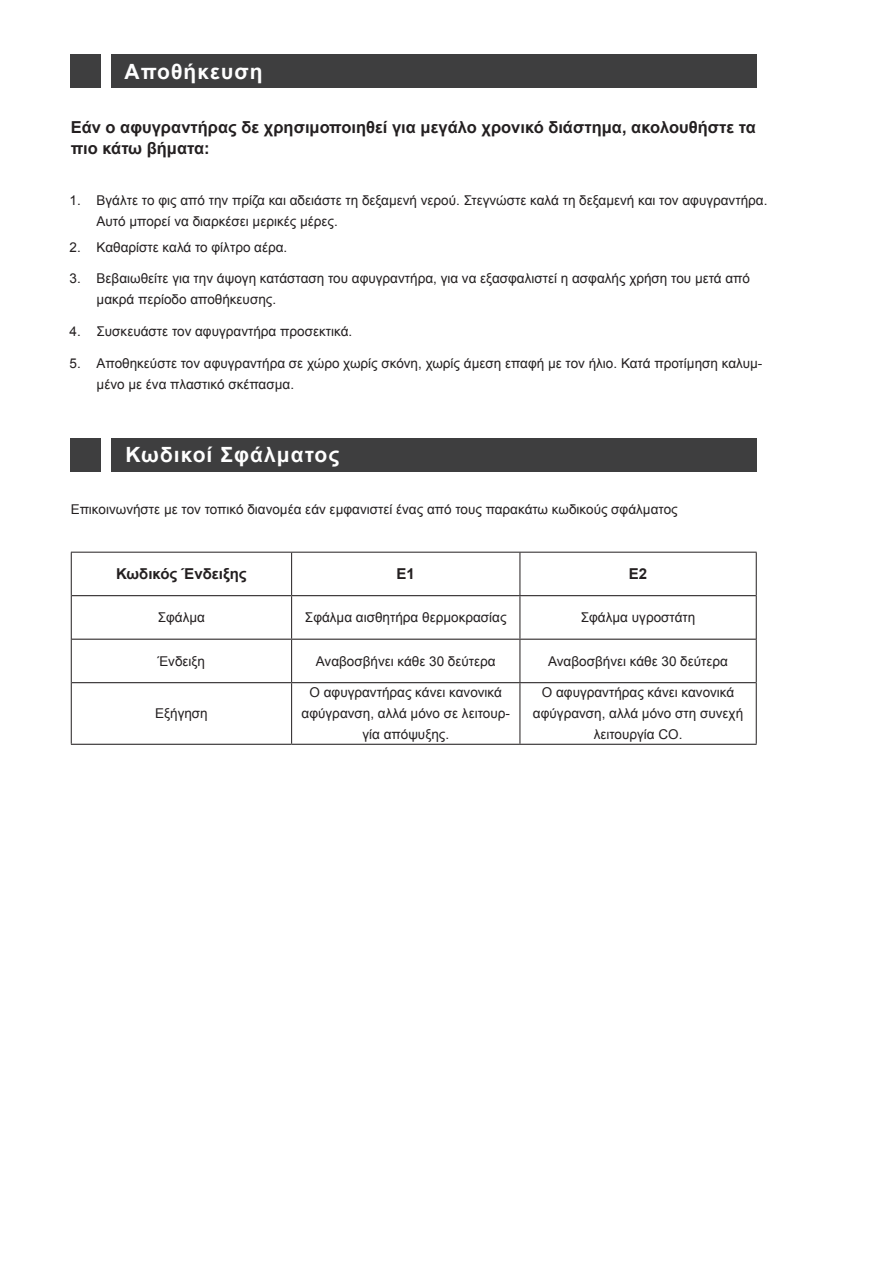
<style>
.page{position:relative;width:893px;height:1263px;background:#fff}
.page>*{position:absolute;margin:0;border:0;box-sizing:border-box;transform-origin:0 0}
.t1{font:700 21px "Arial";letter-spacing:.05em;color:#fff}
.t2{font:700 16.5px/21px "Arial";color:#231f20}
.t3{font:700 15px "Arial";color:#231f20}
.t4{font:13.5px/21px "Arial";color:#231f20}
</style>
<div class="page">
<div style="left:112px;top:55px;width:645px;height:33px;background:#3e3e3f"></div>
<div style="left:70px;top:55px;width:31px;height:33px;background:#3e3e3f"></div>
<div style="left:112px;top:438px;width:645px;height:33px;background:#3e3e3f"></div>
<div style="left:70px;top:438px;width:31px;height:33px;background:#3e3e3f"></div>
<hr style="left:291px;top:596px;width:1px;height:43px;background:#231f20">
<hr style="left:520px;top:596px;width:1px;height:43px;background:#231f20">
<hr style="left:756px;top:596px;width:1px;height:43px;background:#231f20">
<hr style="left:291px;top:640px;width:1px;height:42px;background:#231f20">
<hr style="left:520px;top:640px;width:1px;height:42px;background:#231f20">
<hr style="left:756px;top:639px;width:1px;height:44px;background:#231f20">
<hr style="left:291px;top:683px;width:1px;height:61px;background:#231f20">
<hr style="left:520px;top:683px;width:1px;height:61px;background:#231f20">
<hr style="left:756px;top:683px;width:1px;height:61px;background:#231f20">
<hr style="left:72px;top:595px;width:220px;height:1px;background:#231f20">
<hr style="left:292px;top:595px;width:228px;height:1px;background:#231f20">
<hr style="left:520px;top:595px;width:236px;height:1px;background:#231f20">
<hr style="left:72px;top:639px;width:220px;height:1px;background:#231f20">
<hr style="left:292px;top:639px;width:228px;height:1px;background:#231f20">
<hr style="left:520px;top:639px;width:236px;height:1px;background:#231f20">
<hr style="left:72px;top:682px;width:220px;height:1px;background:#231f20">
<hr style="left:292px;top:682px;width:228px;height:1px;background:#231f20">
<hr style="left:520px;top:682px;width:236px;height:1px;background:#231f20">
<hr style="left:71px;top:744px;width:221px;height:1px;background:#231f20">
<hr style="left:292px;top:744px;width:228px;height:1px;background:#231f20">
<hr style="left:520px;top:744px;width:237px;height:1px;background:#231f20">
<hr style="left:71px;top:596px;width:1px;height:43px;background:#231f20">
<hr style="left:71px;top:639px;width:1px;height:44px;background:#231f20">
<hr style="left:71px;top:683px;width:1px;height:61px;background:#231f20">
<hr style="left:71px;top:552px;width:221px;height:1px;background:#231f20">
<hr style="left:71px;top:552px;width:1px;height:44px;background:#231f20">
<hr style="left:292px;top:552px;width:228px;height:1px;background:#231f20">
<hr style="left:291px;top:552px;width:1px;height:43px;background:#231f20">
<hr style="left:520px;top:552px;width:237px;height:1px;background:#231f20">
<hr style="left:520px;top:552px;width:1px;height:43px;background:#231f20">
<hr style="left:756px;top:552px;width:1px;height:44px;background:#231f20">
<h1 class="t1" style="left:124px;top:58px;width:140px">Αποθήκευση</h1>
<p class="t2" style="left:71px;top:118px;width:687px">Εάν ο αφυγραντήρας δε χρησιμοποιηθεί για μεγάλο χρονικό διάστημα, ακολουθήστε τα πιο κάτω βήματα:</p>
<p class="t4" style="left:97px;top:190px;width:672px;text-indent:-27px">1. Βγάλτε το φις από την πρίζα και αδειάστε τη δεξαμενή νερού. Στεγνώστε καλά τη δεξαμενή και τον αφυγραντήρα.<br>Αυτό μπορεί να διαρκέσει μερικές μέρες.</p>
<p class="t4" style="left:70px;top:237px;width:219px">2. Καθαρίστε καλά το φίλτρο αέρα.</p>
<p class="t4" style="left:97px;top:268px;width:655px;text-indent:-27px">3. Βεβαιωθείτε για την άψογη κατάσταση του αφυγραντήρα, για να εξασφαλιστεί η ασφαλής χρήση του μετά από μακρά περίοδο αποθήκευσης.</p>
<p class="t4" style="left:70px;top:321px;width:284px">4. Συσκευάστε τον αφυγραντήρα προσεκτικά.</p>
<p class="t4" style="left:97px;top:352px;width:667px;text-indent:-27px">5. Αποθηκεύστε τον αφυγραντήρα σε χώρο χωρίς σκόνη, χωρίς άμεση επαφή με τον ήλιο. Κατά προτίμηση καλυμ&shy;μένο με ένα πλαστικό σκέπασμα.</p>
<h1 class="t1" style="left:126px;top:441px;width:215px">Κωδικοί Σφάλματος</h1>
<p class="t4" style="left:71px;top:498px;width:608px">Επικοινωνήστε με τον τοπικό διανομέα εάν εμφανιστεί ένας από τους παρακάτω κωδικούς σφάλματος</p>
<p class="t3" style="left:116px;top:564px;width:132px">Κωδικός Ένδειξης</p>
<p class="t3" style="left:397px;top:564px;width:20px">E1</p>
<p class="t3" style="left:629px;top:564px;width:20px">E2</p>
<p class="t4" style="left:158px;top:607px;width:49px">Σφάλμα</p>
<p class="t4" style="left:305px;top:607px;width:203px">Σφάλμα αισθητήρα θερμοκρασίας</p>
<p class="t4" style="left:581px;top:607px;width:116px">Σφάλμα υγροστάτη</p>
<p class="t4" style="left:158px;top:651px;width:49px">Ένδειξη</p>
<p class="t4" style="left:316px;top:651px;width:181px">Αναβοσβήνει κάθε 30 δεύτερα</p>
<p class="t4" style="left:548px;top:651px;width:181px">Αναβοσβήνει κάθε 30 δεύτερα</p>
<p class="t4" style="left:155px;top:703px;width:54px">Εξήγηση</p>
<p class="t4" style="left:302px;top:682px;width:210px;text-align:center">Ο αφυγραντήρας κάνει κανονικά αφύγρανση, αλλά μόνο σε λειτουρ&shy;γία απόψυξης.</p>
<p class="t4" style="left:533px;top:682px;width:212px;text-align:center">Ο αφυγραντήρας κάνει κανονικά αφύγρανση, αλλά μόνο στη συνεχή λειτουργία CO.</p>
</div>
